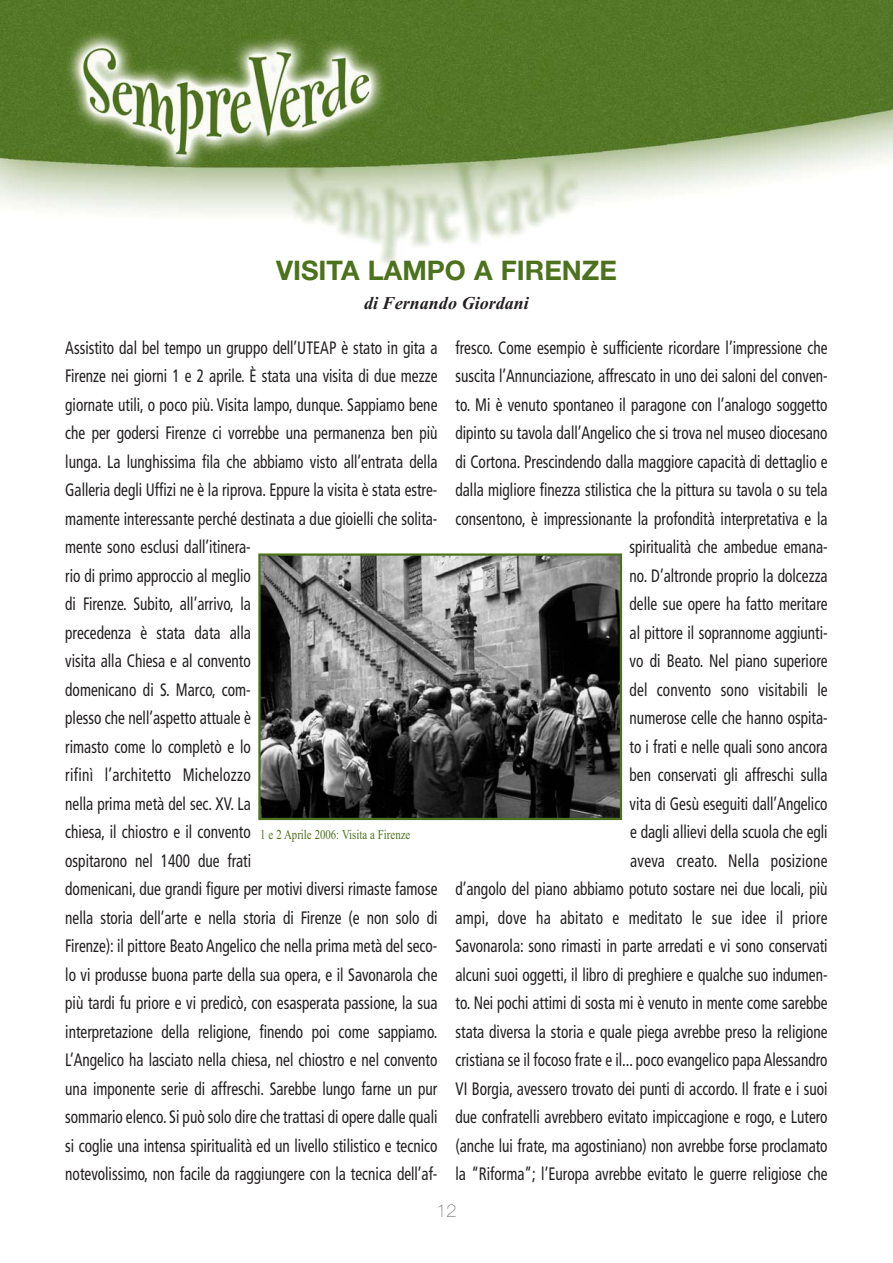
<style>
.page{position:relative;width:893px;height:1263px;background:#fff}
.page>*{position:absolute;margin:0;border:0;box-sizing:border-box;transform-origin:0 0}
.t1{font:700 27px "Helvetica Neue";color:#4c721d}
.t2{font:condensed 18px/28.5px "Frutiger";color:#231f20;scale:.85 1}
.t3{font:italic 700 18px "Times New Roman";color:#231f20}
.t4{font:200 18px "Helvetica Neue";color:#231f20}
.t5{font:13.5px "Times New Roman";color:#4c721d;scale:.8 1}
</style>
<div class="page">
<img style="left:0;top:0;width:893px;height:265px">
<img style="left:261px;top:556px;width:358px;height:261px">
<div style="left:258px;top:553px;width:364px;height:267px;border:2px solid #4c721d"></div>
<h1 class="t1" style="left:276px;top:261px;width:342px">VISITA LAMPO A FIRENZE</h1>
<p class="t3" style="left:364px;top:296px;width:166px">di Fernando Giordani</p>
<p class="t2" style="left:65px;top:335px;width:439px">Assistito dal bel tempo un gruppo dell’UTEAP è stato in gita a Firenze nei giorni 1 e 2 aprile. È stata una visita di due mezze giornate utili, o poco più. Visita lampo, dunque. Sappiamo bene che per godersi Firenze ci vorrebbe una permanenza ben più lunga. La lunghissima fila che abbiamo visto all’entrata della Galleria degli Uffizi ne è la riprova. Eppure la visita è stata estre&shy;mamente interessante perché destinata a due gioielli che solita&shy;mente sono esclusi dall’itinera-<br>rio di primo approccio al meglio<br>di Firenze. Subito, all’arrivo, la<br>precedenza è stata data alla<br>visita alla Chiesa e al convento<br>domenicano di S. Marco, com-<br>plesso che nell’aspetto attuale è<br>rimasto come lo completò e lo<br>rifinì l’architetto Michelozzo<br>nella prima metà del sec. XV. La<br>chiesa, il chiostro e il convento<br>ospitarono nel 1400 due frati<br>domenicani, due grandi figure per motivi diversi rimaste famose nella storia dell’arte e nella storia di Firenze (e non solo di Firenze): il pittore Beato Angelico che nella prima metà del seco&shy;lo vi produsse buona parte della sua opera, e il Savonarola che più tardi fu priore e vi predicò, con esasperata passione, la sua interpretazione della religione, finendo poi come sappiamo.<br>L’Angelico ha lasciato nella chiesa, nel chiostro e nel convento una imponente serie di affreschi. Sarebbe lungo farne un pur sommario elenco. Si può solo dire che trattasi di opere dalle quali si coglie una intensa spiritualità ed un livello stilistico e tecnico notevolissimo, non facile da raggiungere con la tecnica dell’af-</p>
<p class="t2" style="left:455px;top:335px;width:439px;text-align:right">fresco. Come esempio è sufficiente ricordare l’impressione che suscita l’Annunciazione, affrescato in uno dei saloni del conven&shy;to. Mi è venuto spontaneo il paragone con l’analogo soggetto dipinto su tavola dall’Angelico che si trova nel museo diocesano di Cortona. Prescindendo dalla maggiore capacità di dettaglio e dalla migliore finezza stilistica che la pittura su tavola o su tela consentono, è impressionante la profondità interpretativa e la spiritualità che ambedue emana-<br>no. D’altronde proprio la dolcezza<br>delle sue opere ha fatto meritare<br>al pittore il soprannome aggiunti-<br>vo di Beato. Nel piano superiore<br>del convento sono visitabili le<br>numerose celle che hanno ospita-<br>to i frati e nelle quali sono ancora<br>ben conservati gli affreschi sulla<br>vita di Gesù eseguiti dall’Angelico<br>e dagli allievi della scuola che egli<br>aveva creato. Nella posizione<br>d’angolo del piano abbiamo potuto sostare nei due locali, più ampi, dove ha abitato e meditato le sue idee il priore Savonarola: sono rimasti in parte arredati e vi sono conservati alcuni suoi oggetti, il libro di preghiere e qualche suo indumen&shy;to. Nei pochi attimi di sosta mi è venuto in mente come sarebbe stata diversa la storia e quale piega avrebbe preso la religione cristiana se il focoso frate e il... poco evangelico papa Alessandro VI Borgia, avessero trovato dei punti di accordo. Il frate e i suoi due confratelli avrebbero evitato impiccagione e rogo, e Lutero (anche lui frate, ma agostiniano) non avrebbe forse proclamato la “Riforma”; l’Europa avrebbe evitato le guerre religiose che</p>
<p class="t5" style="left:260px;top:830px;width:189px">1 e 2 Aprile 2006: Visita a Firenze</p>
<p class="t4" style="left:436px;top:1204px;width:22px">12</p>
</div>
